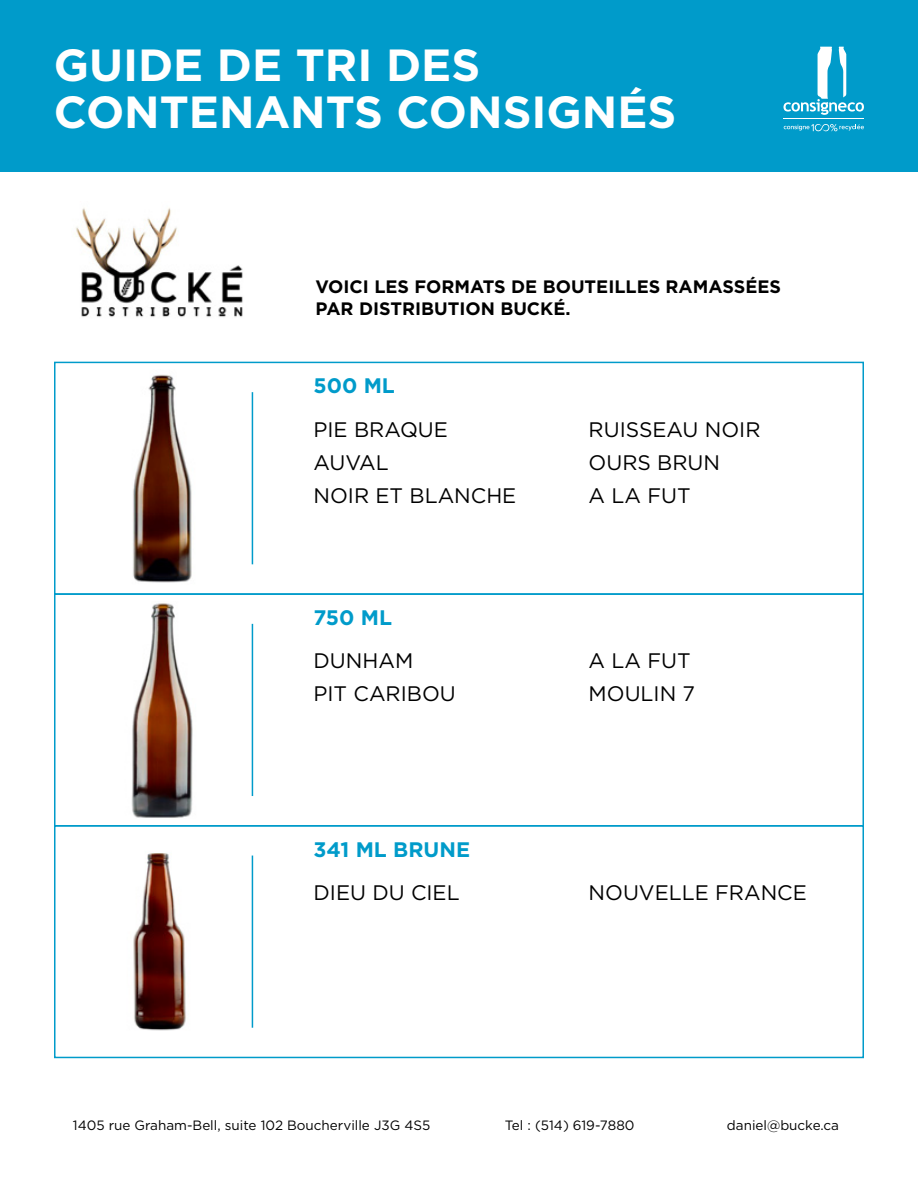
<style>
.page{position:relative;width:918px;height:1188px;background:#fff}
.page>*{position:absolute;margin:0;border:0;box-sizing:border-box;transform-origin:0 0}
.t1{font:700 45px/46.5px "Gotham";color:#fff}
.t2{font:21px/33px "Gotham";color:#000}
.t3{font:700 21px "Gotham";color:#009bca}
.t4{font:700 18px/21.6px "Gotham";color:#000}
.t5{font:13.5px "Gotham";color:#000}
</style>
<div class="page">
<div style="left:0;top:0;width:918px;height:172px;background:#009bca"></div>
<div style="left:54px;top:362px;width:810px;height:233px;border:2px solid #009bca"></div>
<div style="left:54px;top:593px;width:810px;height:234px;border:2px solid #009bca"></div>
<div style="left:54px;top:825px;width:810px;height:233px;border:2px solid #009bca"></div>
<svg style="left:784px;top:47px;width:80px;height:68px"></svg>
<svg style="left:784px;top:124px;width:80px;height:7px"></svg>
<hr style="left:784px;top:118px;width:80px;height:1px;background:#fff">
<img style="left:76px;top:207px;width:167px;height:110px">
<img style="left:133px;top:374px;width:59px;height:209px">
<img style="left:131px;top:603px;width:62px;height:215px">
<img style="left:133px;top:853px;width:53px;height:178px">
<hr style="left:252px;top:392px;width:1px;height:172px;background:#009bca">
<hr style="left:252px;top:624px;width:1px;height:172px;background:#009bca">
<hr style="left:252px;top:856px;width:1px;height:172px;background:#009bca">
<h1 class="t1" style="left:54px;top:42px;width:624px">GUIDE DE TRI DES<br>CONTENANTS CONSIGNÉS</h1>
<p class="t4" style="left:316px;top:276px;width:467px">VOICI LES FORMATS DE BOUTEILLES RAMASSÉES<br>PAR DISTRIBUTION BUCKÉ.</p>
<p class="t3" style="left:314px;top:372px;width:83px">500 ML</p>
<p class="t2" style="left:314px;top:412px;width:204px">PIE BRAQUE<br>AUVAL<br>NOIR ET BLANCHE</p>
<p class="t3" style="left:314px;top:604px;width:80px">750 ML</p>
<p class="t2" style="left:314px;top:644px;width:144px">DUNHAM<br>PIT CARIBOU</p>
<p class="t3" style="left:314px;top:835px;width:158px">341 ML BRUNE</p>
<p class="t2" style="left:314px;top:876px;width:148px">DIEU DU CIEL</p>
<p class="t2" style="left:589px;top:412px;width:174px">RUISSEAU NOIR<br>OURS BRUN<br>A LA FUT</p>
<p class="t2" style="left:589px;top:644px;width:108px">A LA FUT<br>MOULIN 7</p>
<p class="t2" style="left:589px;top:876px;width:220px">NOUVELLE FRANCE</p>
<p class="t5" style="left:73px;top:1117px;width:359px">1405 rue Graham-Bell, suite 102 Boucherville J3G 4S5</p>
<p class="t5" style="left:505px;top:1117px;width:131px">Tel : (514) 619-7880</p>
<p class="t5" style="left:727px;top:1117px;width:114px">daniel@bucke.ca</p>
</div>
